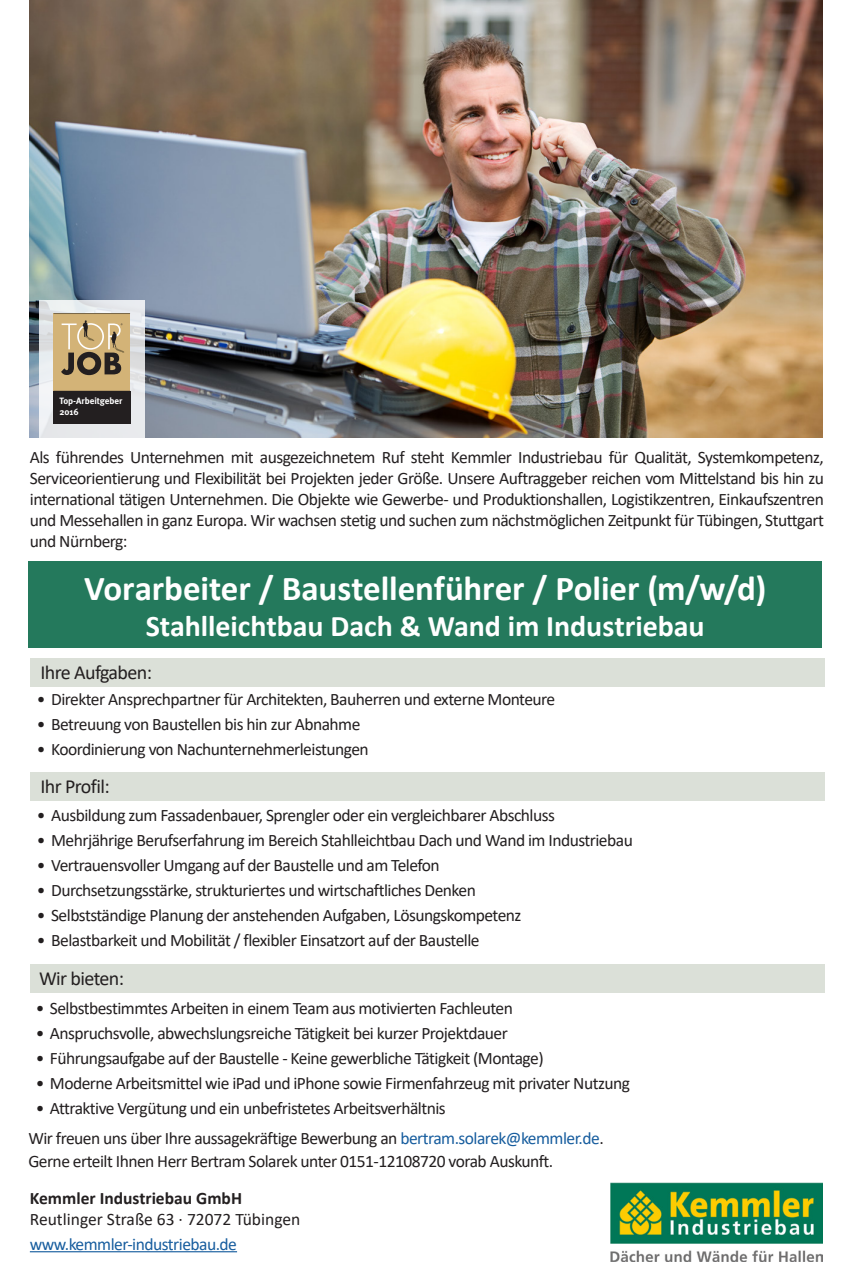
<style>
.page{position:relative;width:851px;height:1276px;background:#fff}
.page>*{position:absolute;margin:0;border:0;box-sizing:border-box;transform-origin:0 0}
.Überschrift_1{font:700 35px "Calibri";letter-spacing:-.005em;color:#fff}
.Überschrift_1-2{font:700 30px "Calibri";letter-spacing:-.005em;color:#fff}
.überschrift_2{font:20px "Calibri";letter-spacing:-.03em;color:#231f20}
.Absatzformat_1{font:17.5px/21px "Calibri";letter-spacing:-.03em;color:#231f20;text-align:justify}
.Normaler_Text{font:17.5px "Calibri";letter-spacing:-.03em;color:#231f20}
.Einf__Abs{font:17.5px "Calibri";color:#231f20}
.Absatzformat_1-2{font:17.5px "Calibri";letter-spacing:-.03em;color:#175d9e}
.Einf__Abs-2{font:700 17.5px "Calibri";color:#231f20}
.t1{font:700 9.25px/11px "Meta";color:#fff}
.s1{color:#175d9e}
</style>
<div class="page">
<img style="left:30px;top:0;width:792px;height:437px">
<div style="left:30px;top:658px;width:794px;height:29px;background:#dbe0d8"></div>
<div style="left:30px;top:772px;width:794px;height:29px;background:#dbe0d8"></div>
<div style="left:30px;top:964px;width:794px;height:29px;background:#dbe0d8"></div>
<hr style="left:30px;top:1251px;width:207px;height:1px;background:#175d9e">
<svg style="left:39px;top:300px;width:106px;height:137px;background:#e1e3e4"></svg>
<div style="left:54px;top:314px;width:76px;height:77px;background:#d3b377"></div>
<hr style="left:54px;top:313px;width:76px;height:1px;background:#231f20">
<svg style="left:61px;top:320px;width:63px;height:55px"></svg>
<div style="left:54px;top:391px;width:76px;height:32px;background:#231f20"></div>
<img style="left:610px;top:1182px;width:212px;height:79px">
<div style="left:28px;top:561px;width:794px;height:87px;background:#24795c"></div>
<p class="t1" style="left:59px;top:395px;width:64px">Top-Arbeitgeber<br>2016</p>
<p class="Absatzformat_1" style="left:30px;top:446px;width:795px">Als führendes Unternehmen mit ausgezeichnetem Ruf steht Kemmler Industriebau für Qualität, Systemkompetenz, Serviceorientierung und Flexibilität bei Projekten jeder Größe. Unsere Auftraggeber reichen vom Mittelstand bis hin zu international tätigen Unternehmen. Die Objekte wie Gewerbe- und Produktionshallen, Logistikzentren, Einkaufszentren und Messehallen in ganz Europa. Wir wachsen stetig und suchen zum nächstmöglichen Zeitpunkt für Tübingen, Stuttgart und Nürnberg:</p>
<h1 class="Überschrift_1" style="left:84px;top:563px;width:683px">Vorarbeiter / Baustellenführer / Polier (m/w/d)</h1>
<h1 class="Überschrift_1-2" style="left:146px;top:605px;width:560px">Stahlleichtbau Dach &amp; Wand im Industriebau</h1>
<p class="überschrift_2" style="left:40px;top:658px;width:113px">Ihre Aufgaben:</p>
<p class="Absatzformat_1" style="left:37px;top:688px;width:520px">• Direkter Ansprechpartner für Architekten, Bauherren und externe Monteure</p>
<p class="Absatzformat_1" style="left:37px;top:713px;width:325px">• Betreuung von Baustellen bis hin zur Abnahme</p>
<p class="Absatzformat_1" style="left:37px;top:738px;width:333px">• Koordinierung von Nachunternehmerleistungen</p>
<p class="überschrift_2" style="left:40px;top:772px;width:71px">Ihr Profil:</p>
<p class="Absatzformat_1" style="left:37px;top:804px;width:519px">• Ausbildung zum Fassadenbauer, Sprengler oder ein vergleichbarer Abschluss</p>
<p class="Absatzformat_1" style="left:37px;top:829px;width:597px">• Mehrjährige Berufserfahrung im Bereich Stahlleichtbau Dach und Wand im Industriebau</p>
<p class="Absatzformat_1" style="left:37px;top:854px;width:404px">• Vertrauensvoller Umgang auf der Baustelle und am Telefon</p>
<p class="Absatzformat_1" style="left:37px;top:879px;width:440px">• Durchsetzungsstärke, strukturiertes und wirtschaftliches Denken</p>
<p class="Absatzformat_1" style="left:37px;top:904px;width:486px">• Selbstständige Planung der anstehenden Aufgaben, Lösungskompetenz</p>
<p class="Absatzformat_1" style="left:37px;top:929px;width:444px">• Belastbarkeit und Mobilität / flexibler Einsatzort auf der Baustelle</p>
<p class="überschrift_2" style="left:39px;top:964px;width:87px">Wir bieten:</p>
<p class="Absatzformat_1" style="left:36px;top:997px;width:478px">• Selbstbestimmtes Arbeiten in einem Team aus motivierten Fachleuten</p>
<p class="Absatzformat_1" style="left:36px;top:1022px;width:473px">• Anspruchsvolle, abwechslungsreiche Tätigkeit bei kurzer Projektdauer</p>
<p class="Absatzformat_1" style="left:36px;top:1047px;width:509px">• Führungsaufgabe auf der Baustelle - Keine gewerbliche Tätigkeit (Montage)</p>
<p class="Absatzformat_1" style="left:36px;top:1072px;width:595px">• Moderne Arbeitsmittel wie iPad und iPhone sowie Firmenfahrzeug mit privater Nutzung</p>
<p class="Absatzformat_1" style="left:36px;top:1097px;width:411px">• Attraktive Vergütung und ein unbefristetes Arbeitsverhältnis</p>
<p class="Normaler_Text" style="left:28px;top:1126px;width:576px">Wir freuen uns über Ihre aussagekräftige Bewerbung an <span class="s1">bertram.solarek@kemmler.de</span>.</p>
<p class="Normaler_Text" style="left:28px;top:1149px;width:526px">Gerne erteilt Ihnen Herr Bertram Solarek unter 0151-12108720 vorab Auskunft.</p>
<p class="Einf__Abs-2" style="left:30px;top:1185px;width:214px">Kemmler Industriebau GmbH</p>
<p class="Einf__Abs" style="left:30px;top:1206px;width:272px">Reutlinger Straße 63 · 72072 Tübingen</p>
<p class="Absatzformat_1-2" style="left:30px;top:1231px;width:209px">www.kemmler-industriebau.de</p>
</div>
